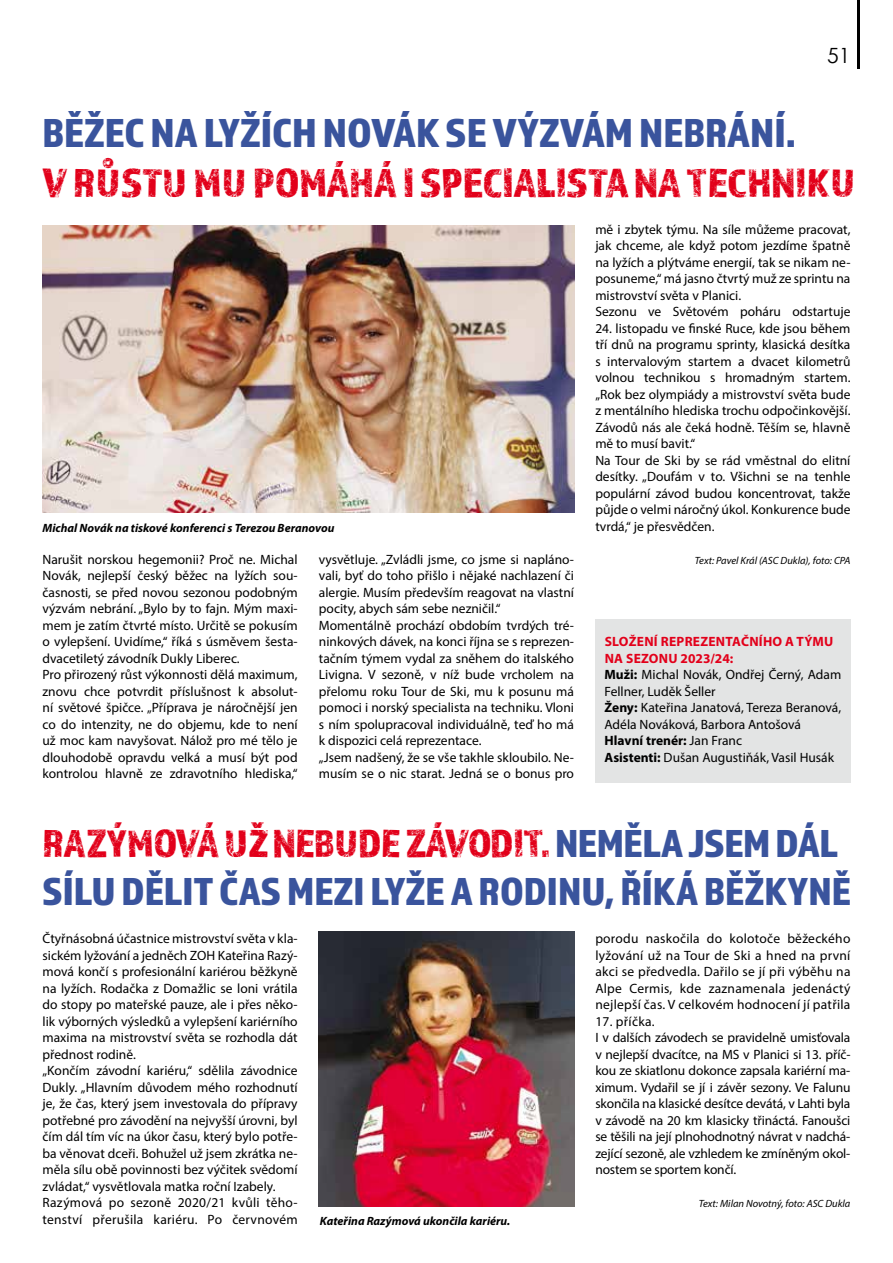
<style>
.page{position:relative;width:893px;height:1263px;background:#fff}
.page>*{position:absolute;margin:0;border:0;box-sizing:border-box;transform-origin:0 0}
.t1{font:42px "Almaq Rough";color:#e2001a}
.t2{font:42px "Almaq Refined";color:#3a549d}
.t3{font:40.5px "Almaq Refined";color:#3a549d}
.t4{font:40.5px "Almaq Rough";letter-spacing:-.01em;color:#e2001a}
.t5{font:21px "Century Gothic";color:#000}
.t6{font:13.5px/16.5px "Myriad Pro";color:#000}
.t7{font:italic 700 12px "Myriad Pro";color:#000}
.t8{font:italic 10.5px "Myriad Pro";color:#000}
.s1{font-weight:700;color:#e2001a}
.s2{font-weight:700}
.s3{font-family:"Almaq Refined";color:#3a549d}
</style>
<div class="page">
<div style="left:595px;top:619px;width:255px;height:163px;background:#e3e4e4"></div>
<img style="left:43px;top:226px;width:531px;height:286px">
<img style="left:319px;top:932px;width:255px;height:274px">
<hr style="left:857px;top:0;width:2px;height:69px;background:#000">
<h3 class="t5" style="left:827px;top:41px;width:25px">51</h3>
<h1 class="t2" style="left:43px;top:107px;width:755px">BĚŽEC NA LYŽÍCH NOVÁK SE VÝZVÁM NEBRÁNÍ.</h1>
<h1 class="t1" style="left:43px;top:158px;width:815px">V RŮSTU MU POMÁHÁ I SPECIALISTA NA TECHNIKU</h1>
<p class="t7" style="left:43px;top:520px;width:293px">Michal Novák na tiskové konferenci s Terezou Beranovou</p>
<p class="t6" style="left:43px;top:551px;width:257px">Narušit norskou hegemonii? Proč ne. Michal Novák, nejlepší český běžec na lyžích sou&shy;časnosti, se před novou sezonou podobným výzvám nebrání. „Bylo by to fajn. Mým maxi&shy;mem je zatím čtvrté místo. Určitě se pokusím o vylepšení. Uvidíme,“ říká s úsměvem šesta&shy;dvacetiletý závodník Dukly Liberec.<br>Pro přirozený růst výkonnosti dělá maximum, znovu chce potvrdit příslušnost k absolut&shy;ní světové špičce. „Příprava je náročnější jen co do intenzity, ne do objemu, kde to není už moc kam navyšovat. Nálož pro mé tělo je dlouhodobě opravdu velká a musí být pod kontrolou hlavně ze zdravotního hlediska,“</p>
<p class="t6" style="left:319px;top:551px;width:257px">vysvětluje. „Zvládli jsme, co jsme si napláno&shy;vali, byť do toho přišlo i nějaké nachlazení či alergie. Musím především reagovat na vlastní pocity, abych sám sebe nezničil.“ Momentálně prochází obdobím tvrdých tré&shy;ninkových dávek, na konci října se s reprezen&shy;tačním týmem vydal za sněhem do italského Livigna. V sezoně, v níž bude vrcholem na přelomu roku Tour de Ski, mu k posunu má pomoci i norský specialista na techniku. Vloni s ním spolupracoval individuálně, teď ho má k dispozici celá reprezentace.<br>„Jsem nadšený, že se vše takhle skloubilo. Ne&shy;musím se o nic starat. Jedná se o bonus pro</p>
<p class="t6" style="left:595px;top:221px;width:257px">mě i zbytek týmu. Na síle můžeme pracovat, jak chceme, ale když potom jezdíme špatně na lyžích a plýtváme energií, tak se nikam ne&shy;posuneme,“ má jasno čtvrtý muž ze sprintu na mistrovství světa v Planici.<br>Sezonu ve Světovém poháru odstartuje</p>
<p class="t6" style="left:595px;top:320px;width:257px">24. listopadu ve finské Ruce, kde jsou během tří dnů na programu sprinty, klasická desítka s intervalovým startem a dvacet kilometrů volnou technikou s hromadným startem. „Rok bez olympiády a mistrovství světa bude z mentálního hlediska trochu odpočinkovější.<br>Závodů nás ale čeká hodně. Těším se, hlavně mě to musí bavit.“<br>Na Tour de Ski by se rád vměstnal do elitní desítky. „Doufám v to. Všichni se na tenhle populární závod budou koncentrovat, takže půjde o velmi náročný úkol. Konkurence bude tvrdá,“ je přesvědčen.</p>
<p class="t8" style="left:695px;top:554px;width:157px">Text: Pavel Král (ASC Dukla), foto: CPA</p>
<p class="t6" style="left:604px;top:633px;width:238px"><span class="s1">SLOŽENÍ REPREZENTAČNÍHO A TÝMU<br>NA SEZONU 2023/24:<br></span><span class="s2">Muži:</span> Michal Novák, Ondřej Černý, Adam<br>Fellner, Luděk Šeller<br><span class="s2">Ženy:</span> Kateřina Janatová, Tereza Beranová,<br>Adéla Nováková, Barbora Antošová<br><span class="s2">Hlavní trenér:</span> Jan Franc<br><span class="s2">Asistenti:</span> Dušan Augustiňák, Vasil Husák</p>
<h2 class="t4" style="left:43px;top:818px;width:797px">RAZÝMOVÁ UŽ NEBUDE ZÁVODIT. <span class="s3">NEMĚLA JSEM DÁL</span></h2>
<h2 class="t3" style="left:43px;top:867px;width:810px">SÍLU DĚLIT ČAS MEZI LYŽE A RODINU, ŘÍKÁ BĚŽKYNĚ</h2>
<p class="t6" style="left:43px;top:930px;width:257px">Čtyřnásobná účastnice mistrovství světa v kla&shy;sickém lyžování a jedněch ZOH Kateřina Razý&shy;mová končí s profesionální kariérou běžkyně na lyžích. Rodačka z Domažlic se loni vrátila do stopy po mateřské pauze, ale i přes něko&shy;lik výborných výsledků a vylepšení kariérního maxima na mistrovství světa se rozhodla dát přednost rodině.<br>„Končím závodní kariéru,“ sdělila závodnice Dukly. „Hlavním důvodem mého rozhodnutí je, že čas, který jsem investovala do přípravy potřebné pro závodění na nejvyšší úrovni, byl čím dál tím víc na úkor času, který bylo potře&shy;ba věnovat dceři. Bohužel už jsem zkrátka ne&shy;měla sílu obě povinnosti bez výčitek svědomí zvládat,“ vysvětlovala matka roční Izabely.<br>Razýmová po sezoně 2020/21 kvůli těho&shy;tenství přerušila kariéru. Po červnovém</p>
<p class="t6" style="left:595px;top:930px;width:257px;text-align:justify">porodu naskočila do kolotoče běžeckého lyžování už na Tour de Ski a hned na první akci se předvedla. Dařilo se jí při výběhu na Alpe Cermis, kde zaznamenala jedenáctý nejlepší čas. V celkovém hodnocení jí patřila</p>
<p class="t6" style="left:595px;top:1012px;width:257px">17. příčka.<br>I v dalších závodech se pravidelně umisťovala v nejlepší dvacítce, na MS v Planici si 13. příč&shy;kou ze skiatlonu dokonce zapsala kariérní ma&shy;ximum. Vydařil se jí i závěr sezony. Ve Falunu skončila na klasické desítce devátá, v Lahti byla v závodě na 20 km klasicky třináctá. Fanoušci se těšili na její plnohodnotný návrat v nadchá&shy;zející sezoně, ale vzhledem ke zmíněným okol&shy;nostem se sportem končí.</p>
<p class="t8" style="left:699px;top:1197px;width:153px">Text: Milan Novotný, foto: ASC Dukla</p>
<p class="t7" style="left:320px;top:1213px;width:192px">Kateřina Razýmová ukončila kariéru.</p>
</div>
